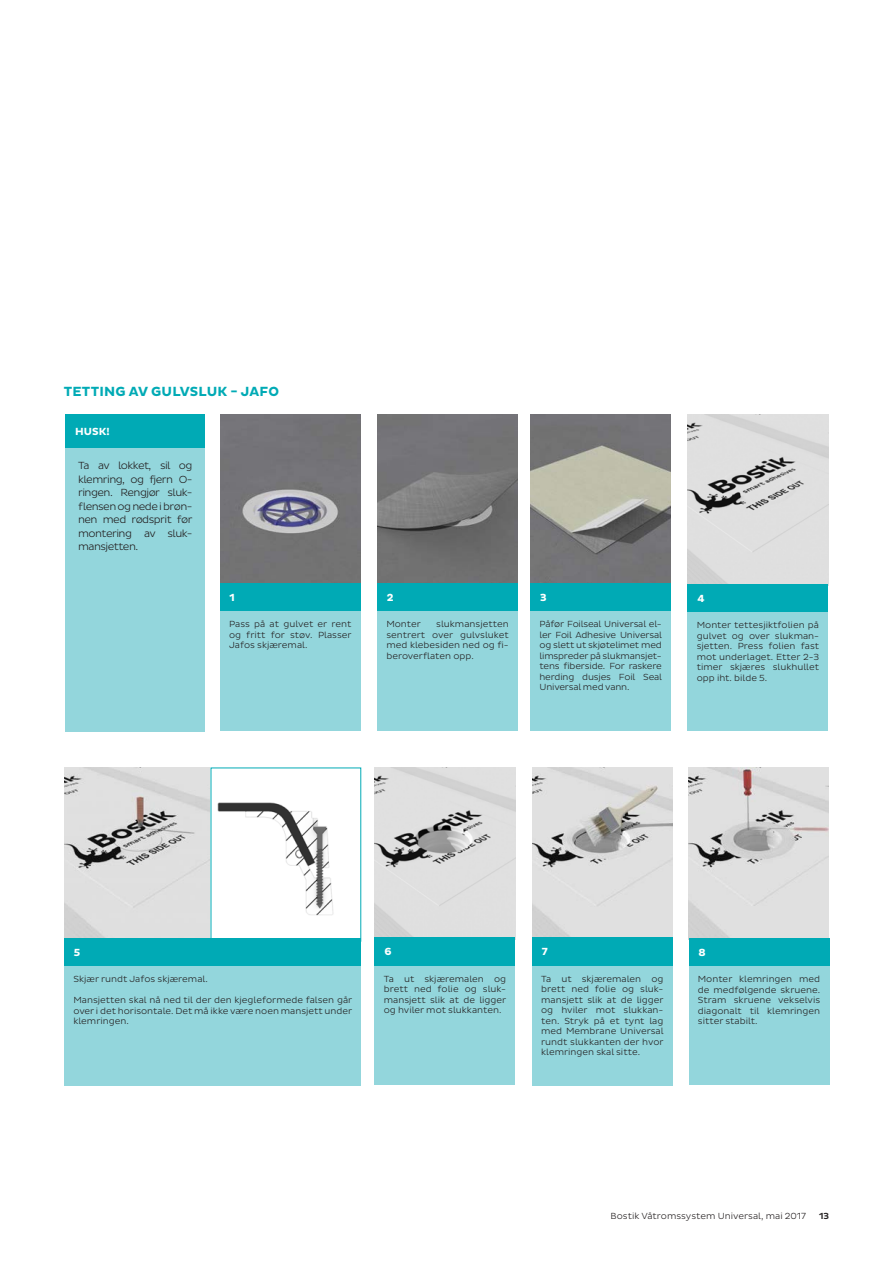
<style>
.page{position:relative;width:893px;height:1263px;background:#fff}
.page>*{position:absolute;margin:0;border:0;box-sizing:border-box;transform-origin:0 0}
.t1{font:700 13.5px "Bostik";letter-spacing:.015em;color:#00aab5}
.t2{font:300 10.5px/13.5px "Bostik";letter-spacing:-.05em;color:#231f20;text-align:justify}
.t3{font:700 10.5px "Bostik";color:#fff}
.t4{font:300 9px/10.5px "Bostik";color:#231f20;text-align:justify}
.t5{font:500 9px "Bostik";color:#231f20}
</style>
<div class="page">
<img style="left:220px;top:415px;width:140px;height:168px">
<img style="left:377px;top:415px;width:141px;height:168px">
<img style="left:530px;top:415px;width:141px;height:168px">
<img style="left:688px;top:415px;width:140px;height:169px">
<img style="left:375px;top:768px;width:140px;height:169px">
<img style="left:532px;top:768px;width:140px;height:169px">
<img style="left:688px;top:767px;width:141px;height:172px">
<img style="left:64px;top:768px;width:147px;height:170px">
<img style="left:217px;top:802px;width:117px;height:114px">
<div style="left:65px;top:414px;width:140px;height:34px;background:#00aab5"></div>
<div style="left:65px;top:448px;width:140px;height:284px;background:#93d6dc"></div>
<div style="left:220px;top:583px;width:140px;height:28px;background:#00aab5"></div>
<div style="left:220px;top:611px;width:140px;height:119px;background:#93d6dc"></div>
<div style="left:377px;top:583px;width:141px;height:29px;background:#00aab5"></div>
<div style="left:377px;top:612px;width:141px;height:119px;background:#93d6dc"></div>
<div style="left:530px;top:583px;width:141px;height:29px;background:#00aab5"></div>
<div style="left:530px;top:612px;width:141px;height:119px;background:#93d6dc"></div>
<div style="left:64px;top:938px;width:297px;height:28px;background:#00aab5"></div>
<div style="left:64px;top:966px;width:297px;height:119px;background:#93d6dc"></div>
<div style="left:375px;top:937px;width:140px;height:29px;background:#00aab5"></div>
<div style="left:375px;top:966px;width:140px;height:119px;background:#93d6dc"></div>
<div style="left:688px;top:584px;width:140px;height:28px;background:#00aab5"></div>
<div style="left:688px;top:612px;width:140px;height:119px;background:#93d6dc"></div>
<div style="left:532px;top:937px;width:140px;height:29px;background:#00aab5"></div>
<div style="left:532px;top:966px;width:140px;height:119px;background:#93d6dc"></div>
<div style="left:689px;top:938px;width:140px;height:28px;background:#00aab5"></div>
<div style="left:689px;top:966px;width:140px;height:119px;background:#93d6dc"></div>
<h1 class="t1" style="left:64px;top:384px;width:217px">TETTING AV GULVSLUK - JAFO</h1>
<p class="t3" style="left:75px;top:425px;width:36px">HUSK!</p>
<p class="t2" style="left:78px;top:459px;width:116px">Ta av lokket, sil og klemring, og fjern O&shy;ringen. Rengjør sluk&shy;flensen og nede i brøn&shy;nen med rødsprit før montering av sluk&shy;mansjetten.</p>
<p class="t3" style="left:230px;top:591px;width:7px">1</p>
<p class="t4" style="left:229px;top:619px;width:124px">Pass på at gulvet er rent og fritt for støv. Plasser Jafos skjæremal.</p>
<p class="t3" style="left:387px;top:591px;width:8px">2</p>
<p class="t4" style="left:386px;top:619px;width:36px">Monter</p>
<p class="t4" style="left:386px;top:619px;width:124px;text-indent:50px">slukmansjetten sentrert over gulvsluket med klebesiden ned og fi&shy;beroverflaten opp.</p>
<p class="t3" style="left:540px;top:591px;width:8px">3</p>
<p class="t4" style="left:539px;top:619px;width:124px">Påfør Foilseal Universal el&shy;ler Foil Adhesive Universal og slett ut skjøtelimet med limspreder på slukmansjet&shy;tens fiberside. For raskere herding dusjes Foil Seal Universal med vann.</p>
<p class="t3" style="left:697px;top:592px;width:9px">4</p>
<p class="t4" style="left:697px;top:620px;width:124px">Monter tettesjiktfolien på gulvet og over slukman&shy;sjetten. Press folien fast mot underlaget. Etter 2-3 timer skjæres slukhullet opp iht. bilde 5.</p>
<p class="t3" style="left:74px;top:946px;width:8px">5</p>
<p class="t4" style="left:73px;top:974px;width:136px">Skjær rundt Jafos skjæremal.</p>
<p class="t4" style="left:73px;top:995px;width:281px">Mansjetten skal nå ned til der den kjegleformede falsen går over i det horisontale. Det må ikke være noen mansjett under klemringen.</p>
<p class="t3" style="left:384px;top:946px;width:9px">6</p>
<p class="t4" style="left:384px;top:973px;width:124px">Ta ut skjæremalen og brett ned folie og sluk&shy;mansjett slik at de ligger og hviler mot slukkanten.</p>
<p class="t3" style="left:542px;top:946px;width:7px">7</p>
<p class="t4" style="left:541px;top:973px;width:124px">Ta ut skjæremalen og brett ned folie og sluk&shy;mansjett slik at de ligger og hviler mot slukkan&shy;ten. Stryk på et tynt lag med Membrane Universal rundt slukkanten der hvor klemringen skal sitte.</p>
<p class="t3" style="left:698px;top:946px;width:9px">8</p>
<p class="t4" style="left:698px;top:974px;width:124px">Monter klemringen med de medfølgende skruene.<br>Stram skruene vekselvis diagonalt til klemringen sitter stabilt.</p>
<p class="t4" style="left:611px;top:1210px;width:197px">Bostik Våtromssystem Universal, mai 2017</p>
<p class="t5" style="left:819px;top:1210px;width:12px">13</p>
</div>
